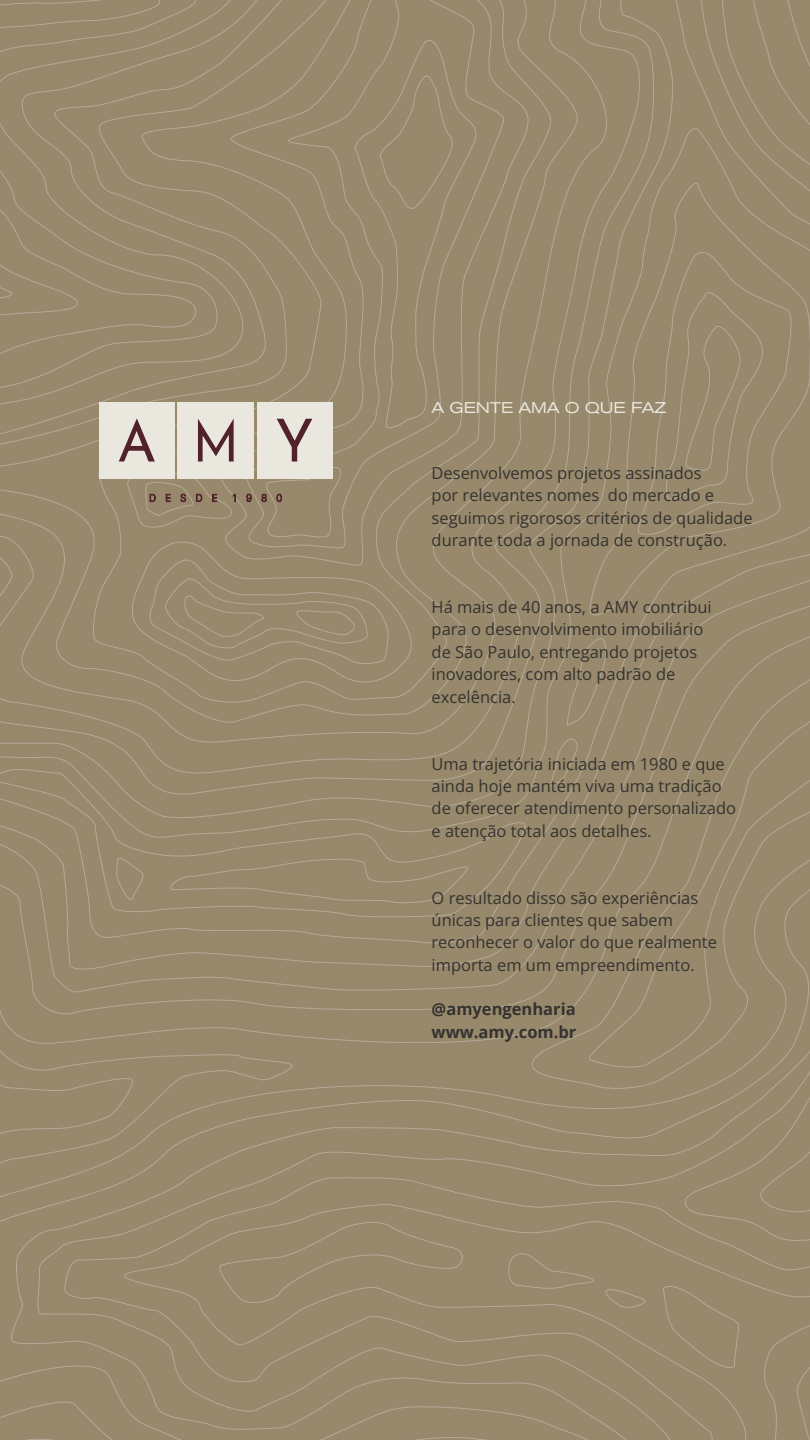
<style>
.page{position:relative;width:810px;height:1440px;background:#98886c}
.page>*{position:absolute;margin:0;border:0;box-sizing:border-box;transform-origin:0 0}
.t1{font:16.5px/22.4px "Open Sans";color:#34332f}
.t2{font:700 16.5px/22.4px "Open Sans";color:#34332f}
.t3{font:expanded 15.45px "Akzidenz Grotesk BQ";color:#eae8de}
</style>
<div class="page">
<div style="left:99px;top:402px;width:75px;height:77px;background:#eae8de"></div>
<div style="left:178px;top:402px;width:76px;height:77px;background:#eae8de"></div>
<div style="left:257px;top:402px;width:76px;height:77px;background:#eae8de"></div>
<svg style="left:119px;top:419px;width:36px;height:43px"></svg>
<svg style="left:198px;top:419px;width:36px;height:43px"></svg>
<svg style="left:277px;top:419px;width:35px;height:43px"></svg>
<svg style="left:276px;top:494px;width:6px;height:8px"></svg>
<svg style="left:261px;top:494px;width:6px;height:8px"></svg>
<svg style="left:246px;top:494px;width:6px;height:8px"></svg>
<svg style="left:233px;top:494px;width:3px;height:8px"></svg>
<svg style="left:212px;top:494px;width:5px;height:8px"></svg>
<svg style="left:196px;top:494px;width:6px;height:8px"></svg>
<svg style="left:180px;top:494px;width:6px;height:8px"></svg>
<svg style="left:166px;top:494px;width:5px;height:8px"></svg>
<svg style="left:150px;top:494px;width:6px;height:8px"></svg>
<p class="t3" style="left:432px;top:399px;width:236px">A GENTE AMA O QUE FAZ</p>
<p class="t1" style="left:432px;top:462px;width:323px">Desenvolvemos projetos assinados<br>por relevantes nomes do mercado e seguimos rigorosos critérios de qualidade durante toda a jornada de construção.</p>
<p class="t1" style="left:432px;top:596px;width:282px">Há mais de 40 anos, a AMY contribui para o desenvolvimento imobiliário de São Paulo, entregando projetos inovadores, com alto padrão de excelência.</p>
<p class="t1" style="left:432px;top:752px;width:306px">Uma trajetória iniciada em 1980 e que ainda hoje mantém viva uma tradição de oferecer atendimento personalizado e atenção total aos detalhes.</p>
<p class="t1" style="left:432px;top:886px;width:287px">O resultado disso são experiências únicas para clientes que sabem reconhecer o valor do que realmente importa em um empreendimento.</p>
<p class="t2" style="left:432px;top:998px;width:146px">@amyengenharia www.amy.com.br</p>
</div>
